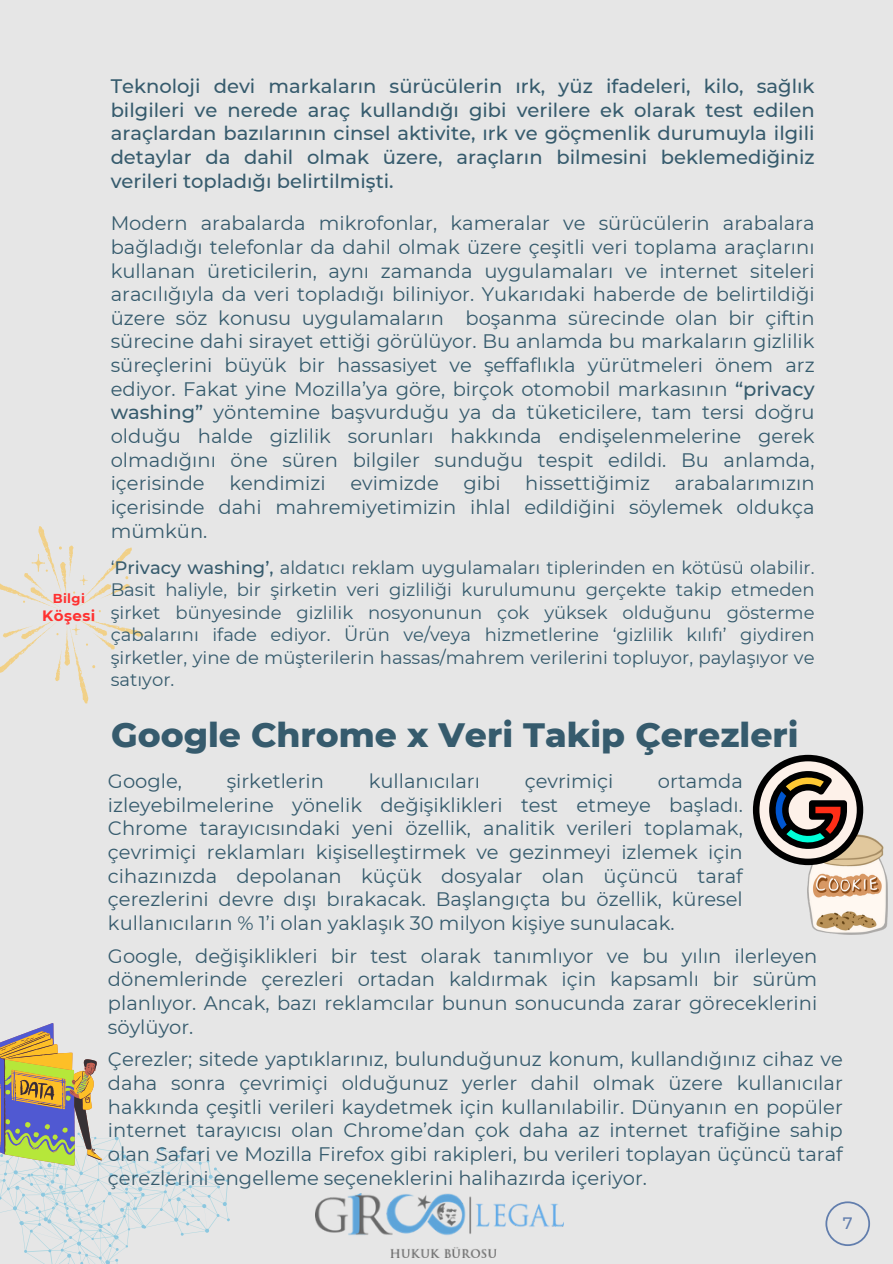
<style>
.page{position:relative;width:893px;height:1264px;background:#fff}
.page>*{position:absolute;margin:0;border:0;box-sizing:border-box;transform-origin:0 0}
.t1{font:800 34.5px "Montserrat";color:#365b6d}
.t2{font:19.5px/23.7px "Montserrat";color:#365b6d;text-align:justify}
.t3{font:500 19.5px/23.7px "Montserrat";color:#365b6d}
.t4{font:18px/22.5px "Montserrat";color:#365b6d;text-align:justify}
.t5{font:500 16.5px "Montserrat";color:#627ead}
.t6{font:700 15px "Montserrat";letter-spacing:.03em;color:#ff3131}
.t7{font:700 12.9px "Montserrat";color:#ff3131}
.s1{font-weight:500}
</style>
<div class="page">
<div style="left:0;top:0;width:892px;height:1263px;background:#e6e6e6"></div>
<svg style="left:825px;top:1201px;width:45px;height:44px"></svg>
<img style="left:315px;top:1193px;width:248px;height:64px">
<svg style="left:0;top:526px;width:144px;height:177px"></svg>
<img style="left:807px;top:835px;width:80px;height:99px">
<svg style="left:0;top:1023px;width:230px;height:240px"></svg>
<svg style="left:752px;top:754px;width:111px;height:111px"></svg>
<p class="t7" style="left:53px;top:591px;width:32px">Bilgi</p>
<p class="t6" style="left:42px;top:606px;width:53px">Köşesi</p>
<p class="t3" style="left:111px;top:74px;width:705px">Teknoloji devi markaların sürücüleri n ırk, yüz ifadeleri, ki lo, sağlık bi lgi leri ve nerede araç kullandığı gi bi veri lere ek olarak test edi len araçlardan bazılarının ci nsel aktivite, ırk ve göçmenlik durumuyla i lgi li detaylar da dahi l olmak üzere, araçların bi lmesi ni beklemediği niz veri leri topladığı beli rti lmişti.</p>
<p class="t2" style="left:111px;top:211px;width:705px;text-align:left">Modern arabalarda mi krofonlar, kameralar ve sürücüleri n arabalara bağladığı telefonlar da dahi l olmak üzere çeşitli veri toplama araçlarını kullanan üretici leri n, aynı zamanda uygulamaları ve i nternet siteleri aracılığıyla da veri topladığı bi li niyor. Yukarıdaki haberde de beli rti ldiği üzere söz konusu uygulamaların boşanma süreci nde olan bi r çifti n süreci ne dahi si rayet ettiği görülüyor. Bu anlamda bu markaların gizli li k süreçleri ni büyük bi r hassasiyet ve şeffaflıkla yürütmeleri önem arz ediyor. Fakat yi ne Mozi lla’ya göre, bi rçok otomobi l markasının <span class="s1">“privacy washi ng”</span> yöntemi ne başvurduğu ya da tüketici lere, tam tersi doğru olduğu halde gizli li k sorunları hakkında endişelenmeleri ne gerek olmadığını öne süren bi lgi ler sunduğu tespit edi ldi. Bu anlamda, içerisi nde</p>
<p class="t2" style="left:111px;top:471px;width:705px;text-indent:564px">arabalarımızın içerisi nde dahi mahremiyeti mizi n i hlal edi ldiği ni söylemek oldukça mümkün.</p>
<p class="t2" style="left:229px;top:471px;width:94px">kendi mizi</p>
<p class="t2" style="left:350px;top:471px;width:90px">evi mizde</p>
<p class="t2" style="left:463px;top:471px;width:35px">gibi</p>
<p class="t2" style="left:525px;top:471px;width:126px">hissettiği miz</p>
<p class="t4" style="left:111px;top:556px;width:705px">‘<span class="s1">Privacy washing’,</span> aldatıcı reklam uygulamaları ti pleri nden en kötüsü olabi li r.<br>Basit haliyle, bi r şi rketi n veri gizli liği kurulumunu gerçekte taki p etmeden şi rket bünyesi nde gizli li k nosyonunun çok yüksek olduğunu gösterme çabalarını ifade ediyor. Ürün ve/veya hizmetleri ne ‘gizli li k kılıfı’ giydi ren şi rketler, yi ne de müşteri leri n hassas/mahrem veri leri ni topluyor, paylaşıyor ve satıyor.</p>
<h1 class="t1" style="left:111px;top:713px;width:685px">Google Chrome x Veri Takip Çerezleri</h1>
<p class="t2" style="left:108px;top:769px;width:76px">Google,</p>
<p class="t2" style="left:227px;top:769px;width:99px">şi rketleri n</p>
<p class="t2" style="left:368px;top:769px;width:113px">kullanıcıları</p>
<p class="t2" style="left:524px;top:769px;width:87px">çevri miçi</p>
<p class="t2" style="left:108px;top:769px;width:636px;text-indent:550px">ortamda izleyebi lmeleri ne yöneli k değişi kli kleri test etmeye başladı.<br>Chrome tarayıcısındaki yeni özelli k, analiti k veri leri toplamak, çevri miçi reklamları kişiselleşti rmek ve gezi nmeyi izlemek içi n ci hazınızda depolanan küçük dosyalar olan üçüncü taraf çerezleri ni devre dışı bırakacak. Başlangıçta bu özelli k, küresel kullanıcıların % 1’i olan yaklaşık 30 mi lyon kişiye sunulacak.</p>
<p class="t2" style="left:108px;top:943px;width:710px;text-align:left">Google, değişi kli kleri bi r test olarak tanımlıyor ve bu yılın i lerleyen dönemleri nde çerezleri ortadan kaldırmak içi n kapsamlı bi r sürüm planlıyor. Ancak, bazı reklamcılar bunun sonucunda zarar görecekleri ni söylüyor.</p>
<p class="t2" style="left:108px;top:1047px;width:736px">Çerezler; sitede yaptıklarınız, bulunduğunuz konum, kullandığınız ci haz ve daha sonra çevri miçi olduğunuz yerler dahi l olmak üzere kullanıcılar hakkında çeşitli veri leri kaydetmek içi n kullanılabi li r. Dünyanın en popüler i nternet tarayıcısı olan Chrome’dan çok daha az i nternet trafiği ne sahi p olan Safari ve Mozi lla Fi refox gi bi raki pleri, bu veri leri toplayan üçüncü taraf çerezleri ni engelleme seçenekleri ni hali hazırda içeriyor.</p>
<p class="t5" style="left:842px;top:1213px;width:11px">7</p>
</div>
